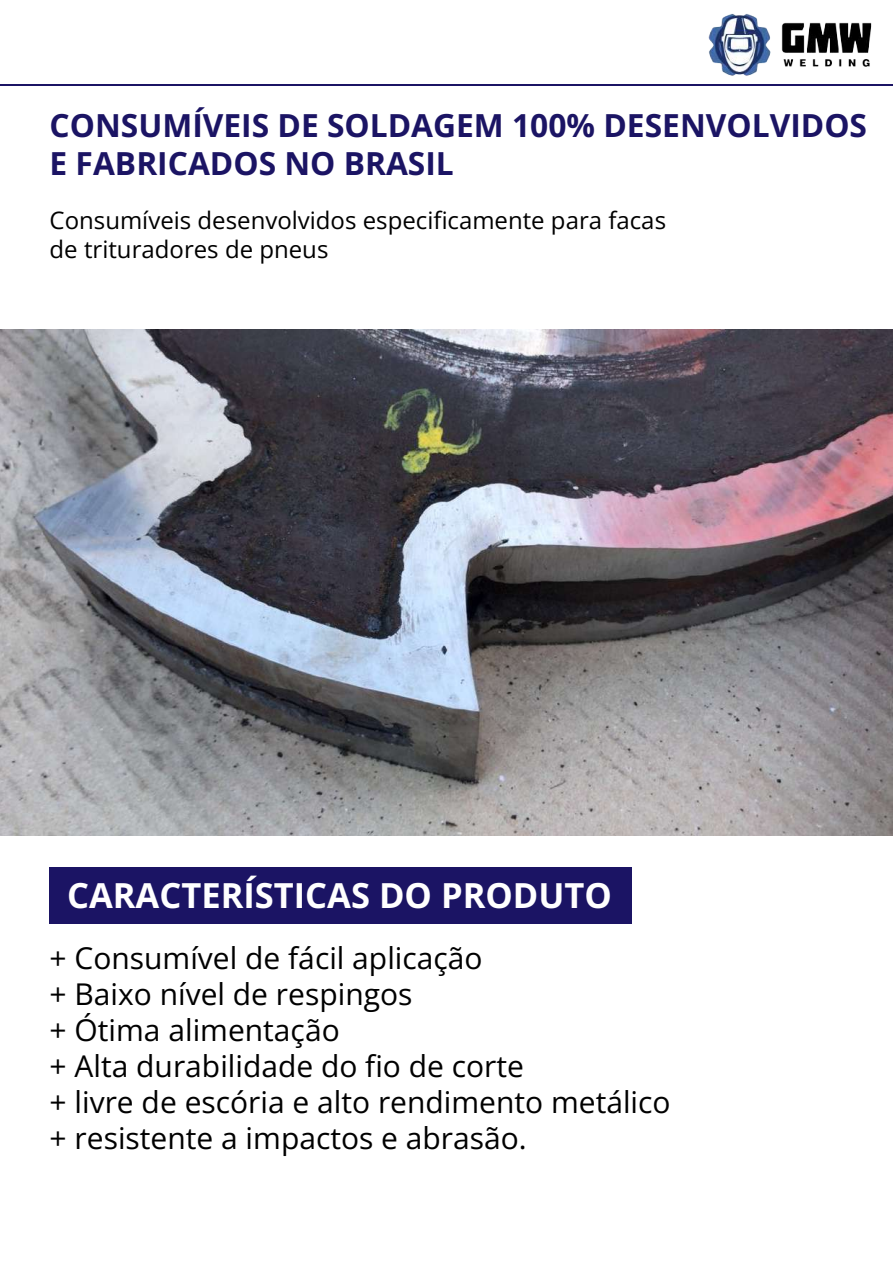
<style>
.page{position:relative;width:893px;height:1263px;background:#fff}
.page>*{position:absolute;margin:0;border:0;box-sizing:border-box;transform-origin:0 0}
.t1{font:700 34.5px "Open Sans";color:#fff}
.t2{font:700 31.8px/38.1px "Open Sans";color:#1b1464}
.t3{font:30px/36px "Open Sans";color:#000}
.t4{font:24px/28.8px "Open Sans";color:#000}
</style>
<div class="page">
<div style="left:50px;top:867px;width:582px;height:57px;background:#1b1464"></div>
<img style="left:0;top:329px;width:893px;height:507px">
<hr style="left:0;top:85px;width:893px;height:1px;background:#1b1464">
<img style="left:708px;top:13px;width:164px;height:63px">
<p class="t2" style="left:50px;top:106px;width:819px">CONSUMÍVEIS DE SOLDAGEM 100% DESENVOLVIDOS<br>E FABRICADOS NO BRASIL</p>
<p class="t4" style="left:50px;top:205px;width:618px">Consumíveis desenvolvidos especificamente para facas de trituradores de pneus</p>
<p class="t1" style="left:67px;top:871px;width:546px">CARACTERÍSTICAS DO PRODUTO</p>
<p class="t3" style="left:50px;top:939px;width:622px">+ Consumível de fácil aplicação<br>+ Baixo nível de respingos<br>+ Ótima alimentação<br>+ Alta durabilidade do fio de corte<br>+ livre de escória e alto rendimento metálico + resistente a impactos e abrasão.</p>
</div>
